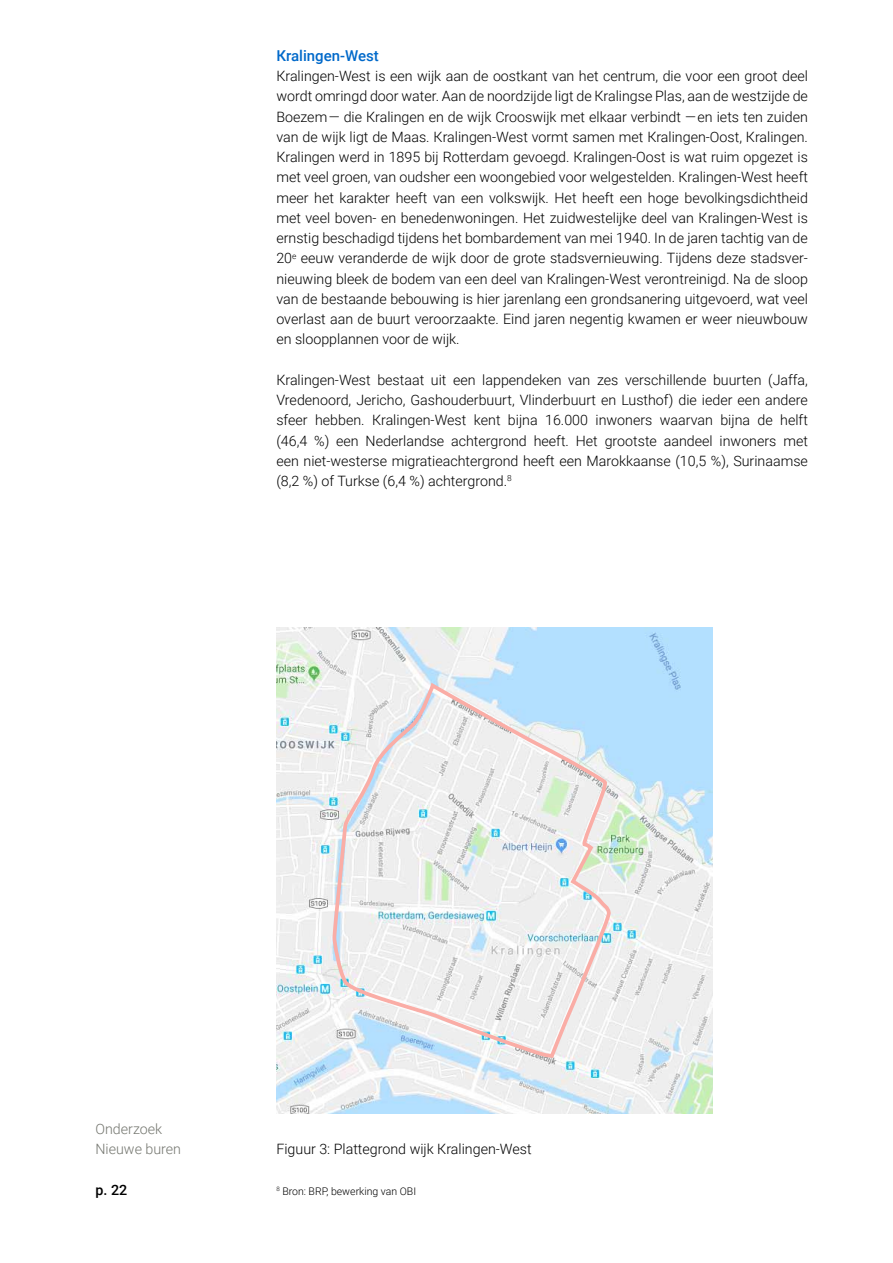
<style>
.page{position:relative;width:893px;height:1263px;background:#fff}
.page>*{position:absolute;margin:0;border:0;box-sizing:border-box;transform-origin:0 0}
.t1{font:500 15px "Roboto";color:#0169ca}
.t2{font:300 14.25px/20.2px "Roboto";color:#000;text-align:justify}
.t3{font:300 14.25px/20.2px "Roboto";color:#74766f}
.t4{font:500 14.25px "Roboto";color:#000}
.t5{font:300 10.5px "Roboto";color:#000}
</style>
<div class="page">
<img style="left:276px;top:628px;width:437px;height:486px">
<svg style="left:331px;top:685px;width:280px;height:375px"></svg>
<p class="t1" style="left:276px;top:45px;width:104px">Kralingen-West</p>
<p class="t2" style="left:276px;top:65px;width:533px">Kralingen-West is een wijk aan de oostkant van het centrum, die voor een groot deel wordt omringd door water. Aan de noordzijde ligt de Kralingse Plas, aan de westzijde de Boezem — die Kralingen en de wijk Crooswijk met elkaar verbindt — en iets ten zuiden van de wijk ligt de Maas. Kralingen-West vormt samen met Kralingen-Oost, Kralingen.<br>Kralingen werd in 1895 bij Rotterdam gevoegd. Kralingen-Oost is wat ruim opgezet is met veel groen, van oudsher een woongebied voor welgestelden. Kralingen-West heeft meer het karakter heeft van een volkswijk. Het heeft een hoge bevolkingsdichtheid met veel boven- en benedenwoningen. Het zuidwestelijke deel van Kralingen-West is ernstig beschadigd tijdens het bombardement van mei 1940. In de jaren tachtig van de 20<sup>e</sup> eeuw veranderde de wijk door de grote stadsvernieuwing. Tijdens deze stadsver&shy;nieuwing bleek de bodem van een deel van Kralingen-West verontreinigd. Na de sloop van de bestaande bebouwing is hier jarenlang een grondsanering uitgevoerd, wat veel overlast aan de buurt veroorzaakte. Eind jaren negentig kwamen er weer nieuwbouw en sloopplannen voor de wijk.</p>
<p class="t2" style="left:276px;top:369px;width:533px">Kralingen-West bestaat uit een lappendeken van zes verschillende buurten (Jaffa, Vredenoord, Jericho, Gashouderbuurt, Vlinderbuurt en Lusthof) die ieder een andere sfeer hebben. Kralingen-West kent bijna 16.000 inwoners waarvan bijna de helft (46,4 %) een Nederlandse achtergrond heeft. Het grootste aandeel inwoners met een niet-westerse migratieachtergrond heeft een Marokkaanse (10,5 %), Surinaamse (8,2 %) of Turkse (6,4 %) achtergrond.<sup>8</sup></p>
<p class="t3" style="left:95px;top:1118px;width:87px">Onderzoek<br>Nieuwe buren</p>
<p class="t4" style="left:95px;top:1180px;width:33px">p. 22</p>
<p class="t2" style="left:276px;top:1139px;width:257px">Figuur 3: Plattegrond wijk Kralingen-West</p>
<p class="t5" style="left:276px;top:1184px;width:141px"><sup>8</sup> Bron: BRP, bewerking van OBI</p>
</div>
